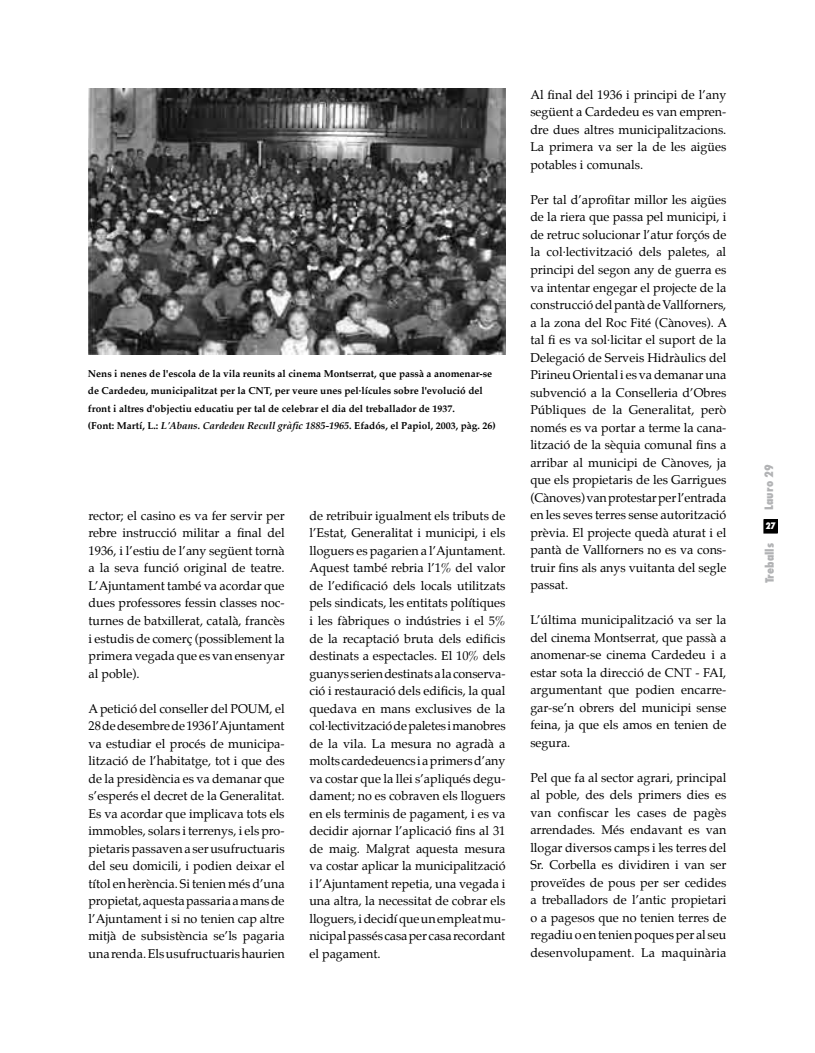
<style>
.page{position:relative;width:815px;height:1053px;background:#fff}
.page>*{position:absolute;margin:0;border:0;box-sizing:border-box;transform-origin:0 0}
.t1{font:12.5px/17.5px "Palatino";color:#000;text-align:justify}
.t2{font:800 condensed 11.25px "Futura";color:#b1b2b4}
.t3{font:700 10px/17.5px "Palatino";color:#000}
.t4{font:800 condensed 8.75px "Futura";color:#fff}
.s1{font-style:italic}
</style>
<div class="page">
<div style="left:764px;top:519px;width:13px;height:14px;background:#000"></div>
<img style="left:89px;top:89px;width:416px;height:266px">
<p class="t3" style="left:88px;top:365px;width:409px">Nens i nenes de l'escola de la vila reunits al cinema Montserrat, que passà a anomenar-se de Cardedeu, municipalitzat per la CNT, per veure unes pel·lícules sobre l'evolució del front i altres d'objectiu educatiu per tal de celebrar el dia del treballador de 1937.<br>(Font: Martí, L.: <span class="s1">L'Abans. Cardedeu Recull gràfic 1885-1965</span>. Efadós, el Papiol, 2003, pàg. 26)</p>
<p class="t1" style="left:89px;top:508px;width:198px">rector; el casino es va fer servir per rebre instrucció militar a final del 1936, i l’estiu de l’any següent tornà a la seva funció original de teatre.<br>L’Ajuntament també va acordar que dues professores fessin classes noc&shy;turnes de batxillerat, català, francès i estudis de comerç (possiblement la primera vegada que es van ensenyar al poble).</p>
<p class="t1" style="left:89px;top:700px;width:198px">A petició del conseller del POUM, el 28 de desembre de 1936 l’Ajuntament va estudiar el procés de municipa&shy;lització de l’habitatge, tot i que des de la presidència es va demanar que s’esperés el decret de la Generalitat.<br>Es va acordar que implicava tots els immobles, solars i terrenys, i els pro&shy;pietaris passaven a ser usufructuaris del seu domicili, i podien deixar el títol en herència. Si tenien més d’una propietat, aquesta passaria a mans de l’Ajuntament i si no tenien cap altre mitjà de subsistència se’ls pagaria una renda. Els usufructuaris haurien</p>
<p class="t1" style="left:309px;top:508px;width:198px">de retribuir igualment els tributs de l’Estat, Generalitat i municipi, i els lloguers es pagarien a l’Ajuntament.<br>Aquest també rebria l’1% del valor de l’edificació dels locals utilitzats pels sindicats, les entitats polítiques i les fàbriques o indústries i el 5% de la recaptació bruta dels edificis destinats a espectacles. El 10% dels guanys serien destinats a la conserva&shy;ció i restauració dels edificis, la qual quedava en mans exclusives de la col·lectivització de paletes i manobres de la vila. La mesura no agradà a molts cardedeuencs i a primers d’any va costar que la llei s’apliqués degu&shy;dament; no es cobraven els lloguers en els terminis de pagament, i es va decidir ajornar l’aplicació fins al 31 de maig. Malgrat aquesta mesura va costar aplicar la municipalització i l’Ajuntament repetia, una vegada i una altra, la necessitat de cobrar els lloguers, i decidí que un empleat mu&shy;nicipal passés casa per casa recordant el pagament.</p>
<p class="t1" style="left:530px;top:87px;width:198px">Al final del 1936 i principi de l’any següent a Cardedeu es van empren&shy;dre dues altres municipalitzacions.<br>La primera va ser la de les aigües potables i comunals.</p>
<p class="t1" style="left:530px;top:192px;width:198px">Per tal d’aprofitar millor les aigües de la riera que passa pel municipi, i de retruc solucionar l’atur forçós de la col·lectivització dels paletes, al principi del segon any de guerra es va intentar engegar el projecte de la construcció del pantà de Vallforners, a la zona del Roc Fité (Cànoves). A tal fi es va sol·licitar el suport de la Delegació de Serveis Hidràulics del Pirineu Oriental i es va demanar una subvenció a la Conselleria d’Obres Públiques de la Generalitat, però només es va portar a terme la cana&shy;lització de la sèquia comunal fins a arribar al municipi de Cànoves, ja que els propietaris de les Garrigues (Cànoves) van protestar per l’entrada en les seves terres sense autorització prèvia. El projecte quedà aturat i el pantà de Vallforners no es va cons&shy;truir fins als anys vuitanta del segle passat.</p>
<p class="t1" style="left:530px;top:612px;width:198px">L’última municipalització va ser la del cinema Montserrat, que passà a anomenar-se cinema Cardedeu i a estar sota la direcció de CNT - FAI, argumentant que podien encarre&shy;gar-se’n obrers del municipi sense feina, ja que els amos en tenien de segura.</p>
<p class="t1" style="left:530px;top:769px;width:198px">Pel que fa al sector agrari, principal al poble, des dels primers dies es van confiscar les cases de pagès arrendades. Més endavant es van llogar diversos camps i les terres del Sr. Corbella es dividiren i van ser proveïdes de pous per ser cedides a treballadors de l’antic propietari o a pagesos que no tenien terres de regadiu o en tenien poques per al seu desenvolupament. La maquinària</p>
<p class="t2" style="left:762px;top:510px;width:47px;rotate:-90deg">Lauro 29</p>
<p class="t4" style="left:765px;top:520px;width:12px">27</p>
<p class="t2" style="left:762px;top:583px;width:42px;rotate:-90deg">Treballs</p>
</div>
